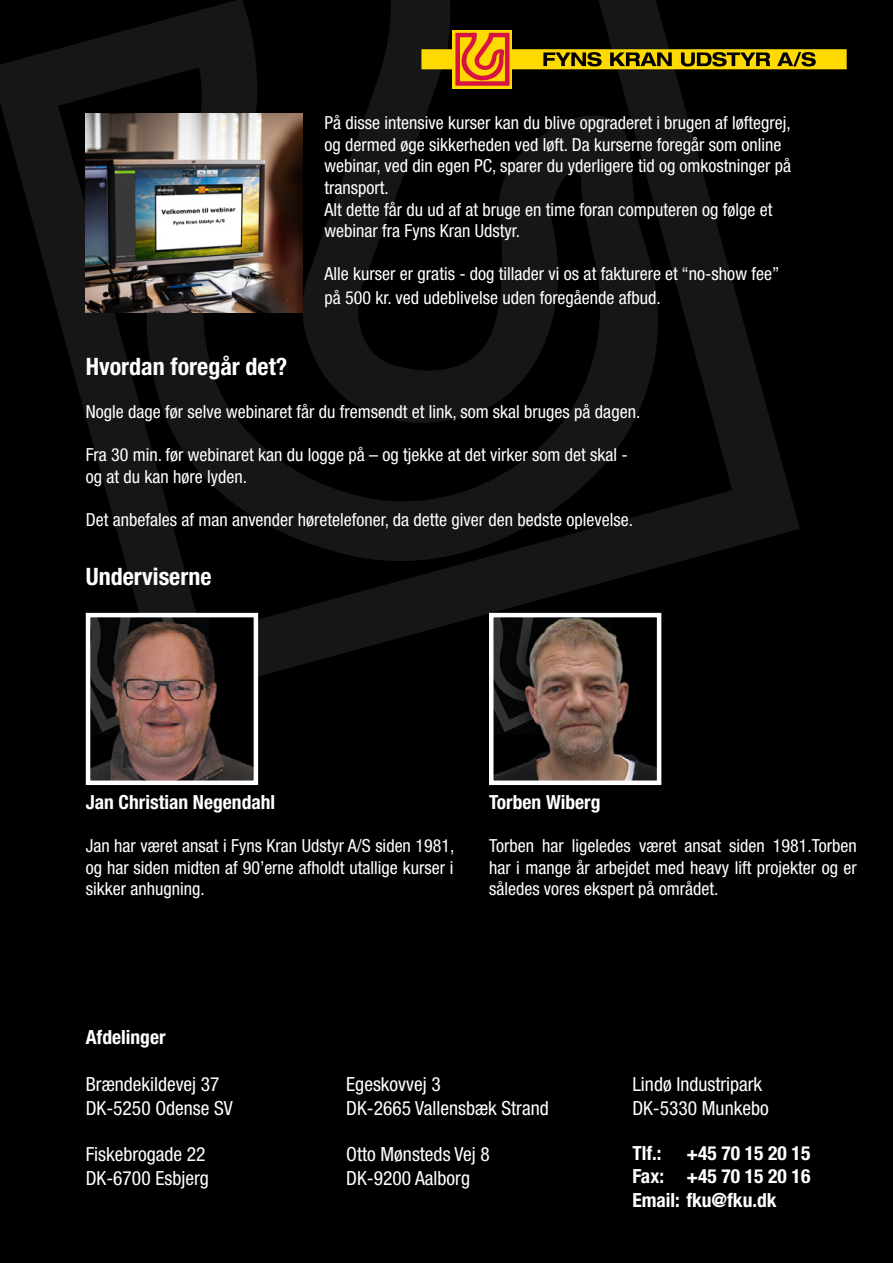
<style>
.page{position:relative;width:893px;height:1263px;background:#000}
.page>*{position:absolute;margin:0;border:0;box-sizing:border-box;transform-origin:0 0}
.t1{font:700 condensed 24px "Helvetica Neue";color:#fff}
.t2{font:condensed 19.5px/23.4px "Helvetica Neue";color:#fff}
.t3{font:700 condensed 19.5px/23.4px "Helvetica Neue";color:#fff;text-align:justify}
.t4{font:condensed 18px/21.6px "Helvetica Neue";color:#fff}
</style>
<div class="page">
<svg style="left:0;top:0;width:800px;height:702px"></svg>
<img style="left:91px;top:618px;width:162px;height:162px">
<div style="left:86px;top:613px;width:172px;height:172px;border:4px solid #fff"></div>
<img style="left:494px;top:618px;width:162px;height:162px">
<div style="left:489px;top:613px;width:172px;height:172px;border:4px solid #fff"></div>
<svg style="left:453px;top:30px;width:59px;height:58px"></svg>
<svg style="left:421px;top:33px;width:426px;height:53px"></svg>
<img style="left:86px;top:113px;width:217px;height:200px">
<p class="t4" style="left:325px;top:112px;width:468px">På disse intensive kurser kan du blive opgraderet i brugen af løftegrej, og dermed øge sikkerheden ved løft. Da kurserne foregår som online webinar, ved din egen PC, sparer du yderligere tid og omkostninger på transport.<br>Alt dette får du ud af at bruge en time foran computeren og følge et webinar fra Fyns Kran Udstyr.</p>
<p class="t4" style="left:325px;top:262px;width:456px;line-height:23.4px">Alle kurser er gratis - dog tillader vi os at fakturere et “no-show fee” på 500 kr. ved udeblivelse uden foregående afbud.</p>
<h1 class="t1" style="left:86px;top:352px;width:203px">Hvordan foregår det?</h1>
<p class="t4" style="left:86px;top:401px;width:556px">Nogle dage før selve webinaret får du fremsendt et link, som skal bruges på dagen.</p>
<p class="t4" style="left:86px;top:444px;width:543px">Fra 30 min. før webinaret kan du logge på – og tjekke at det virker som det skal - og at du kan høre lyden.</p>
<p class="t4" style="left:86px;top:509px;width:549px">Det anbefales af man anvender høretelefoner, da dette giver den bedste oplevelse.</p>
<h1 class="t1" style="left:86px;top:561px;width:127px">Underviserne</h1>
<p class="t3" style="left:86px;top:790px;width:191px">Jan Christian Negendahl</p>
<p class="t4" style="left:86px;top:835px;width:370px;text-align:justify">Jan har været ansat i Fyns Kran Udstyr A/S siden 1981, og har siden midten af 90’erne afholdt utallige kurser i sikker anhugning.</p>
<p class="t3" style="left:489px;top:790px;width:113px">Torben Wiberg</p>
<p class="t4" style="left:489px;top:835px;width:369px;text-align:justify">Torben har ligeledes været ansat siden 1981.Torben har i mange år arbejdet med heavy lift projekter og er således vores ekspert på området.</p>
<p class="t3" style="left:86px;top:1025px;width:81px">Afdelinger</p>
<p class="t2" style="left:86px;top:1072px;width:149px">Brændekildevej 37<br>DK-5250 Odense SV</p>
<p class="t2" style="left:86px;top:1143px;width:125px">Fiskebrogade 22<br>DK-6700 Esbjerg</p>
<p class="t2" style="left:346px;top:1072px;width:204px">Egeskovvej 3<br>DK-2665 Vallensbæk Strand</p>
<p class="t2" style="left:346px;top:1143px;width:145px">Otto Mønsteds Vej 8<br>DK-9200 Aalborg</p>
<p class="t2" style="left:632px;top:1072px;width:138px">Lindø Industripark<br>DK-5330 Munkebo</p>
<p class="t3" style="left:632px;top:1141px;width:31px">Tlf.:</p>
<p class="t3" style="left:632px;top:1141px;width:180px;text-indent:54px">+45 70 15 20 15<br>Fax: +45 70 15 20 16<br>Email: fku@fku.dk</p>
</div>
